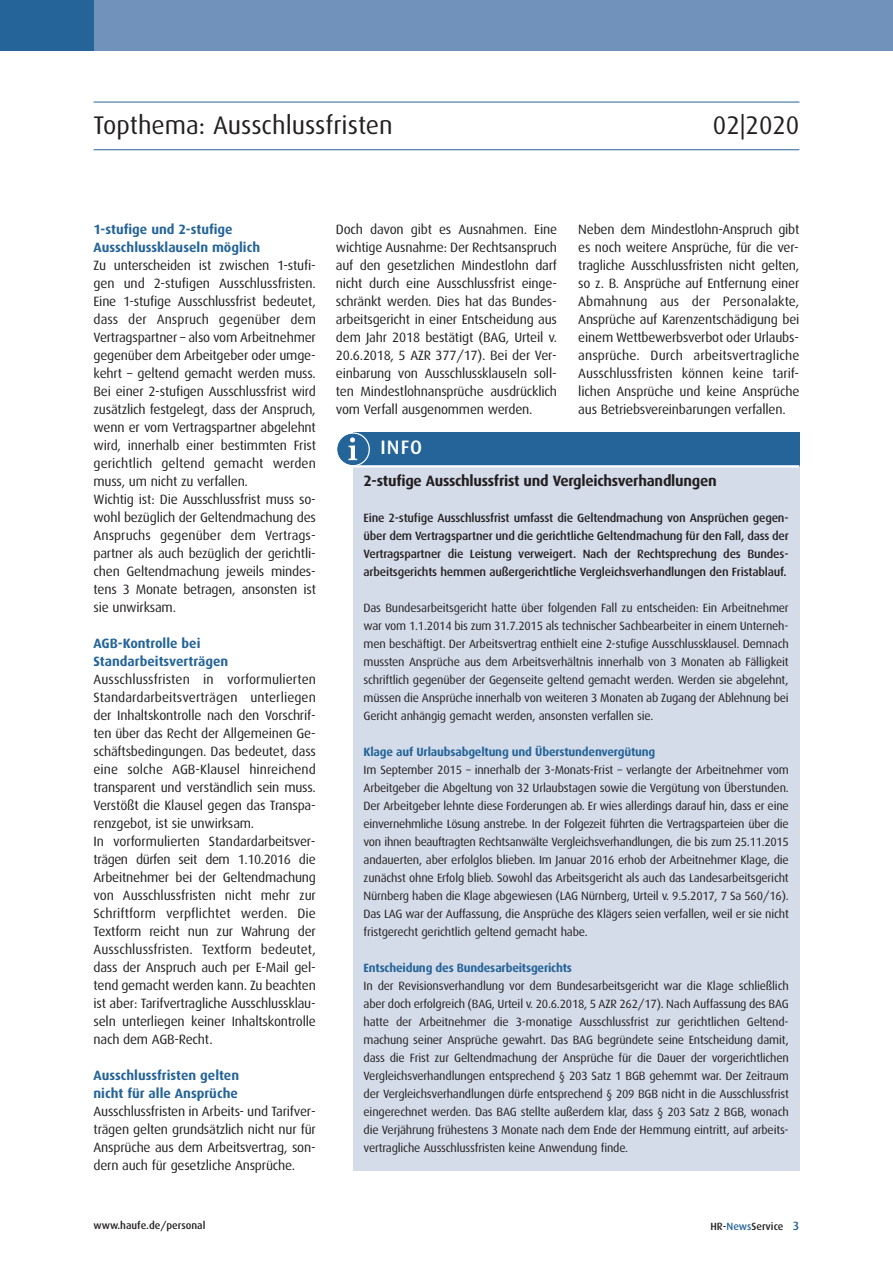
<style>
.page{position:relative;width:893px;height:1263px;background:#fff}
.page>*{position:absolute;margin:0;border:0;box-sizing:border-box;transform-origin:0 0}
.t1{font:25.5px "Dax";color:#231f20}
.t2{font:500 19.5px "Dax";color:#fff}
.t3{font:700 15px "Dax";letter-spacing:-.015em;color:#231f20}
.t4{font:13.5px/18px "Dax";letter-spacing:-.015em;color:#231f20;text-align:justify}
.t5{font:700 13.5px/18px "Dax";color:#246499}
.t6{font:12px/18px "Dax";letter-spacing:-.015em;color:#231f20;text-align:justify}
.t7{font:500 12px/18px "Dax";letter-spacing:-.015em;color:#231f20;text-align:justify}
.t8{font:700 12px "Dax";letter-spacing:-.015em;color:#246499}
.t9{font:500 10.5px "Dax";color:#231f20}
.s1{color:#246499}
.s2{font-size:12px;color:#246499}
</style>
<div class="page">
<hr style="left:94px;top:102px;width:705px;height:1px;background:#246499">
<hr style="left:94px;top:149px;width:705px;height:1px;background:#246499">
<div style="left:0;top:0;width:893px;height:51px;background:#7193bb"></div>
<div style="left:0;top:0;width:94px;height:51px;background:#246499"></div>
<div style="left:353px;top:466px;width:446px;height:704px;background:#d5dce9"></div>
<div style="left:353px;top:432px;width:446px;height:34px;background:#246499"></div>
<hr style="left:353px;top:465px;width:446px;height:2px;background:#fff">
<svg style="left:337px;top:432px;width:33px;height:34px"></svg>
<h1 class="t1" style="left:94px;top:114px;width:301px">Topthema: Ausschlussfristen</h1>
<h1 class="t1" style="left:713px;top:114px;width:88px">02|2020</h1>
<p class="t5" style="left:94px;top:222px;width:168px">1-stufige und 2-stufige<br>Ausschlussklauseln möglich</p>
<p class="t4" style="left:94px;top:258px;width:224px;text-align:left">Zu unterscheiden ist zwischen 1-stufi&shy;gen und 2-stufigen Ausschlussfristen.<br>Eine 1-stufige Ausschlussfrist bedeutet, dass der Anspruch gegenüber dem Vertragspartner – also vom Arbeitnehmer gegenüber dem Arbeitgeber oder umge&shy;kehrt – geltend gemacht werden muss.<br>Bei einer 2-stufigen Ausschlussfrist wird zusätzlich festgelegt, dass der Anspruch, wenn er vom Vertragspartner abgelehnt wird, innerhalb einer bestimmten Frist gerichtlich geltend gemacht werden muss, um nicht zu verfallen.<br>Wichtig ist: Die Ausschlussfrist muss so - wohl bezüglich der Geltendmachung des Anspruchs gegenüber dem Vertrags - partner als auch bezüglich der gerichtli&shy;chen Geltend machung jeweils mindes - tens 3 Monate betragen, ansonsten ist sie unwirksam.</p>
<p class="t5" style="left:94px;top:636px;width:136px">AGB-Kontrolle bei<br>Standarbeitsverträgen</p>
<p class="t4" style="left:94px;top:672px;width:224px;text-align:left">Ausschlussfristen in vorformulierten Standardarbeitsverträgen unterliegen der Inhaltskontrolle nach den Vor schrif - ten über das Recht der Allgemeinen Ge - schäftsbedingungen. Das bedeutet, dass eine solche AGB-Klausel hinreichend trans parent und verständlich sein muss.<br>Verstößt die Klausel gegen das Trans pa - renz gebot, ist sie unwirksam.<br>In vorformulierten Standard ar beitsver - trägen dürfen seit dem 1.10.2016 die Arbeit neh mer bei der Geltendmachung von Aus schlussfristen nicht mehr zur Schriftform verpflichtet werden. Die Textform reicht nun zur Wahrung der Ausschlussfristen. Textform bedeutet, dass der Anspruch auch per E-Mail gel&shy;tend gemacht werden kann. Zu beachten ist aber: Tarifver tragliche Aus schluss klau - seln unterliegen keiner In halts kontrolle nach dem AGB-Recht.</p>
<p class="t5" style="left:94px;top:1068px;width:147px">Ausschlussfristen gelten nicht für alle Ansprüche</p>
<p class="t4" style="left:94px;top:1104px;width:224px">Ausschlussfristen in Arbeits- und Tarif ver - trägen gelten grundsätzlich nicht nur für Ansprüche aus dem Arbeitsvertrag, son&shy;dern auch für gesetzliche Ansprüche.</p>
<p class="t9" style="left:94px;top:1221px;width:113px">www.haufe.de/personal</p>
<p class="t4" style="left:336px;top:222px;width:223px">Doch davon gibt es Ausnahmen. Eine wichtige Ausnahme: Der Rechtsanspruch auf den gesetzlichen Mindestlohn darf nicht durch eine Ausschlussfrist einge&shy;schränkt werden. Dies hat das Bundes - arbeitsgericht in einer Entscheidung aus dem Jahr 2018 bestätigt (BAG, Urteil v.<br>20.6.2018, 5 AZR 377/17). Bei der Ver - einbarung von Ausschluss klau seln soll&shy;ten Mindestlohnansprüche ausdrücklich vom Verfall ausgenommen werden.</p>
<p class="t4" style="left:578px;top:222px;width:223px">Neben dem Mindestlohn-Anspruch gibt es noch weitere Ansprüche, für die ver&shy;tragliche Ausschlussfristen nicht gelten, so z. B. Ansprüche auf Entfernung einer Abmahnung aus der Personalakte, Ansprüche auf Karenzentschädigung bei einem Wettbewerbsverbot oder Urlaubs - ansprüche. Durch ar beits vertragliche Aus schlussfristen können keine tarif - lichen Ansprüche und keine Ansprüche aus Betriebsver einbarungen verfallen.</p>
<h2 class="t2" style="left:381px;top:439px;width:43px">INFO</h2>
<p class="t3" style="left:364px;top:475px;width:355px">2-stufige Ausschlussfrist und Vergleichsverhandlungen</p>
<p class="t7" style="left:364px;top:510px;width:427px">Eine 2-stufige Ausschlussfrist umfasst die Geltendmachung von Ansprüchen gegen - über dem Vertragspartner und die gerichtliche Geltendmachung für den Fall, dass der Vertragspartner die Leistung verweigert. Nach der Rechtsprechung des Bun des - arbeitsgerichts hemmen außergerichtliche Vergleichsverhandlungen den Frist ablauf.</p>
<p class="t6" style="left:364px;top:600px;width:427px">Das Bundesarbeitsgericht hatte über folgenden Fall zu entscheiden: Ein Arbeitnehmer war vom 1.1.2014 bis zum 31.7.2015 als technischer Sachbearbeiter in einem Unter neh - men beschäftigt. Der Arbeitsvertrag enthielt eine 2-stufige Ausschlussklausel. Demnach mussten Ansprüche aus dem Arbeitsverhältnis innerhalb von 3 Monaten ab Fälligkeit schriftlich gegenüber der Gegenseite geltend gemacht werden. Werden sie abgelehnt, müssen die Ansprüche innerhalb von weiteren 3 Monaten ab Zugang der Ablehnung bei Gericht anhängig gemacht werden, ansonsten verfallen sie.</p>
<p class="t8" style="left:364px;top:747px;width:293px">Klage auf Urlaubsabgeltung und Überstundenvergütung</p>
<p class="t6" style="left:364px;top:762px;width:427px">Im September 2015 – innerhalb der 3-Monats-Frist – verlangte der Arbeitnehmer vom Arbeitgeber die Abgeltung von 32 Urlaubstagen sowie die Vergütung von Überstunden.<br>Der Arbeitgeber lehnte diese Forderungen ab. Er wies allerdings darauf hin, dass er eine einvernehmliche Lösung anstrebe. In der Folgezeit führten die Vertragsparteien über die von ihnen beauftragten Rechtsanwälte Vergleichsverhandlungen, die bis zum 25.11.2015 andauerten, aber erfolglos blieben. Im Januar 2016 erhob der Arbeitnehmer Klage, die zunächst ohne Erfolg blieb. Sowohl das Arbeitsgericht als auch das Landesarbeitsgericht Nürnberg haben die Klage abgewiesen (LAG Nürnberg, Urteil v. 9.5.2017, 7 Sa 560/16).<br>Das LAG war der Auffassung, die Ansprüche des Klägers seien verfallen, weil er sie nicht fristgerecht gerichtlich geltend gemacht habe.</p>
<p class="t8" style="left:364px;top:963px;width:210px">Entscheidung des Bundesarbeitsgerichts</p>
<p class="t6" style="left:364px;top:978px;width:427px">In der Revisionsverhandlung vor dem Bundesarbeitsgericht war die Klage schließlich aber doch erfolgreich (BAG, Urteil v. 20.6.2018, 5 AZR 262/17). Nach Auffassung des BAG hatte der Arbeitnehmer die 3-monatige Ausschlussfrist zur gerichtlichen Geltend - machung seiner Ansprüche gewahrt. Das BAG begründete seine Entscheidung damit, dass die Frist zur Geltendmachung der Ansprüche für die Dauer der vorgerichtlichen Vergleichsverhandlungen entsprechend § 203 Satz 1 BGB gehemmt war. Der Zeitraum der Vergleichsverhandlungen dürfe entsprechend § 209 BGB nicht in die Ausschlussfrist eingerechnet werden. Das BAG stellte außerdem klar, dass § 203 Satz 2 BGB, wonach die Verjährung frühestens 3 Monate nach dem Ende der Hemmung eintritt, auf arbeits&shy;vertragliche Ausschlussfristen keine Anwendung finde.</p>
<p class="t9" style="left:710px;top:1222px;width:90px">HR-<span class="s1">News</span>Service <span class="s2">3</span></p>
</div>
